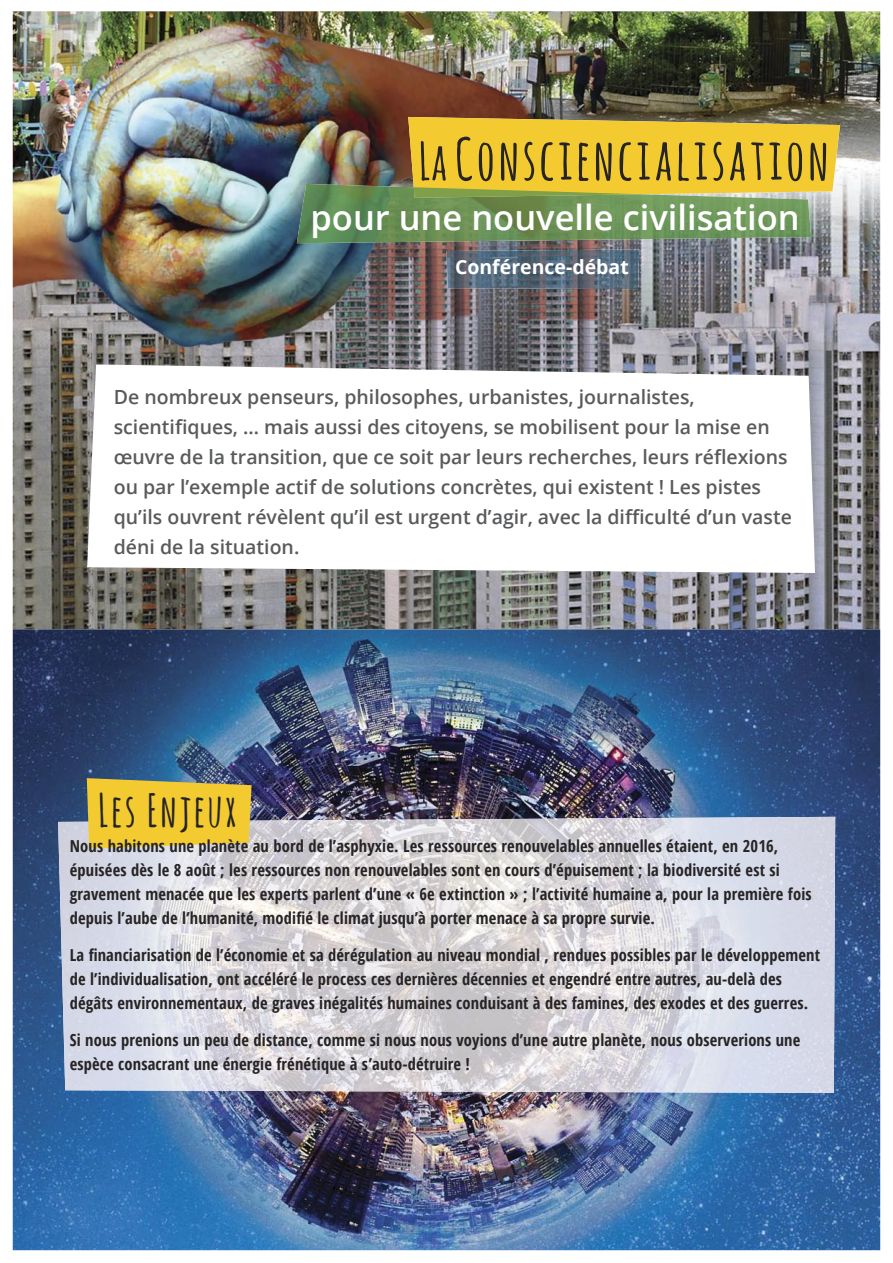
<style>
.page{position:relative;width:893px;height:1263px;background:#fff}
.page>*{position:absolute;margin:0;border:0;box-sizing:border-box;transform-origin:0 0}
.t1{font:700 57px "Amatic SC";letter-spacing:.05em;color:#272425}
.t2{font:700 45px "Amatic SC";letter-spacing:.05em;color:#272425}
.t3{font:600 34.5px "Open Sans";color:#fff}
.t4{font:600 19.5px/30px "Open Sans";color:#595a5c}
.t5{font:700 19.5px "Open Sans";color:#fff}
.t6{font:700 condensed 16.5px/24px "Open Sans";letter-spacing:.01em;color:#272425}
.s1{font-size:51px}
</style>
<div class="page">
<img style="left:13px;top:11px;width:867px;height:1239px">
<img style="left:58px;top:817px;width:777px;height:276px">
<svg style="left:87px;top:778px;width:165px;height:70px;background:#e7c53d"></svg>
<img style="left:297px;top:184px;width:514px;height:59px">
<svg style="left:408px;top:117px;width:432px;height:81px;background:#e3c138"></svg>
<svg style="left:87px;top:364px;width:728px;height:209px"></svg>
<img style="left:446px;top:249px;width:193px;height:40px">
<h1 class="t1" style="left:419px;top:118px;width:412px"><span class="s1">La</span>Consciencialisation</h1>
<h3 class="t3" style="left:310px;top:193px;width:491px">pour une nouvelle civilisation</h3>
<p class="t5" style="left:455px;top:254px;width:175px">Conférence-débat</p>
<p class="t4" style="left:114px;top:382px;width:680px">De nombreux penseurs, philosophes, urbanistes, journalistes, scientifiques, … mais aussi des citoyens, se mobilisent pour la mise en œuvre de la transition, que ce soit par leurs recherches, leurs réflexions ou par l’exemple actif de solutions concrètes, qui existent ! Les pistes qu’ils ouvrent révèlent qu’il est urgent d’agir, avec la difficulté d’un vaste déni de la situation.</p>
<h2 class="t2" style="left:98px;top:779px;width:140px">Les Enjeux</h2>
<p class="t6" style="left:70px;top:834px;width:743px">Nous habitons une planète au bord de l’asphyxie. Les ressources renouvelables annuelles étaient, en 2016, épuisées dès le 8 août ; les ressources non renouvelables sont en cours d’épuisement ; la biodiversité est si gravement menacée que les experts parlent d’une « 6e extinction » ; l’activité humaine a, pour la première fois depuis l’aube de l’humanité, modifié le climat jusqu’à porter menace à sa propre survie.</p>
<p class="t6" style="left:70px;top:942px;width:752px">La financiarisation de l’économie et sa dérégulation au niveau mondial , rendues possibles par le développement de l’individualisation, ont accéléré le process ces dernières décennies et engendré entre autres, au-delà des dégâts environnementaux, de graves inégalités humaines conduisant à des famines, des exodes et des guerres.</p>
<p class="t6" style="left:70px;top:1027px;width:732px">Si nous prenions un peu de distance, comme si nous nous voyions d’une autre planète, nous observerions une espèce consacrant une énergie frénétique à s’auto-détruire !</p>
</div>
